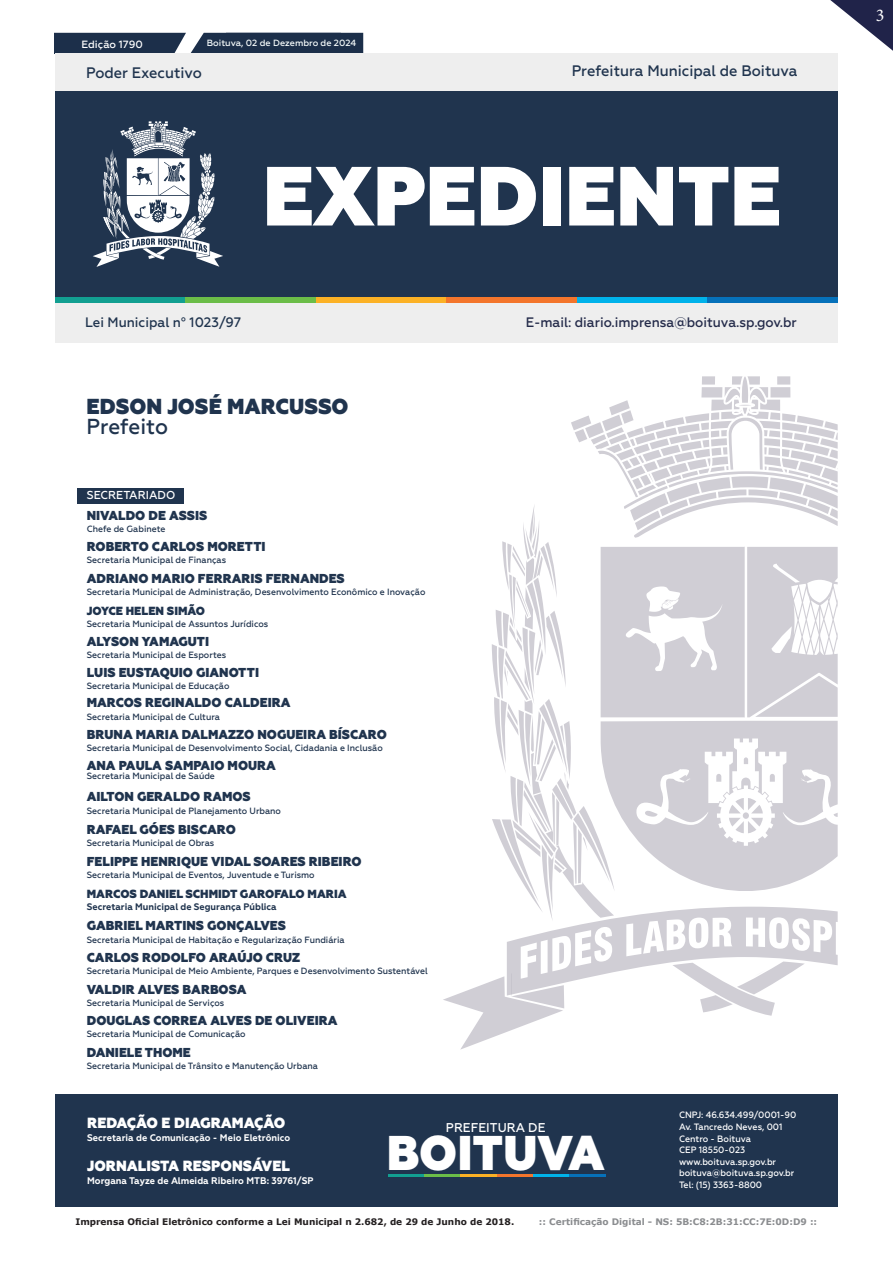
<style>
.page{position:relative;width:893px;height:1263px;background:#fff}
.page>*{position:absolute;margin:0;border:0;box-sizing:border-box;transform-origin:0 0}
.t1{font:800 83.7px "Geometria";color:#fff;scale:.96 1}
.t2{font:800 48.75px "Geometria";color:#fff;scale:.96 1}
.t3{font:800 21.75px "Geometria";color:#20344e;scale:.96 1}
.t4{font:500 21.75px "Geometria";color:#20344e;scale:.96 1}
.t5{font:18px "Minion Pro";color:#fff}
.t6{font:500 15.3px "Geometria";color:#20344e;scale:.96 1}
.t7{font:800 14.7px "Geometria";color:#fff;scale:.96 1}
.t8{font:500 13.65px "Geometria";color:#242b4a;scale:.96 1}
.t9{font:500 13.65px "Geometria";color:#20344e;scale:.96 1}
.t10{font:800 12.9px "Geometria";color:#20344e;scale:.96 1}
.t11{font:500 12.75px "Geometria";color:#fff;scale:.96 1}
.t12{font:800 11.85px "Geometria";color:#20344e;scale:.96 1}
.t13{font:500 11.55px "Geometria";color:#fff;scale:.96 1}
.t14{font:500 10.5px "Geometria";color:#fff}
.t15{font:700 9.6px "Geometria";color:#fff;scale:.96 1}
.t16{font:700 9.45px "Geometria";color:#20344e;scale:.96 1}
.t17{font:500 9.15px/11.6px "Geometria";color:#fff;scale:.96 1}
.t18{font:500 9px "Geometria";color:#20344e;scale:.96 1}
.t19{font:700 9px "Verdana";color:#231f20}
.t20{font:700 9px "Verdana";color:#8a8c8f}
.t21{font:500 9px "Geometria";color:#f6fbfb}
</style>
<div class="page">
<svg style="left:830px;top:0;width:63px;height:51px"></svg>
<div style="left:54px;top:33px;width:309px;height:21px;background:#1c2f4a"></div>
<svg style="left:443px;top:376px;width:395px;height:673px"></svg>
<div style="left:55px;top:53px;width:783px;height:39px;background:#eee"></div>
<div style="left:55px;top:92px;width:783px;height:205px;background:#20344e"></div>
<svg style="left:93px;top:121px;width:130px;height:146px"></svg>
<div style="left:55px;top:303px;width:783px;height:40px;background:#eee"></div>
<div style="left:55px;top:297px;width:131px;height:6px;background:#129f91"></div>
<div style="left:186px;top:297px;width:130px;height:6px;background:#6bbd48"></div>
<div style="left:316px;top:297px;width:130px;height:6px;background:#fbb125"></div>
<div style="left:446px;top:297px;width:131px;height:6px;background:#f3752c"></div>
<div style="left:577px;top:297px;width:130px;height:6px;background:#00b2ea"></div>
<div style="left:707px;top:297px;width:131px;height:6px;background:#0671ba"></div>
<div style="left:77px;top:488px;width:106px;height:15px;background:#20344e"></div>
<div style="left:55px;top:1094px;width:783px;height:112px;background:#20344e"></div>
<hr style="left:389px;top:1174px;width:36px;height:3px;background:#129f91">
<hr style="left:425px;top:1174px;width:36px;height:3px;background:#6bbd48">
<hr style="left:461px;top:1174px;width:36px;height:3px;background:#fbb125">
<hr style="left:497px;top:1174px;width:36px;height:3px;background:#f3752c">
<hr style="left:533px;top:1174px;width:36px;height:3px;background:#00b2ea">
<hr style="left:569px;top:1174px;width:36px;height:3px;background:#0671ba">
<p class="t14" style="left:82px;top:38px;width:63px">Edição 1790</p>
<p class="t21" style="left:207px;top:38px;width:151px">Boituva, 02 de Dezembro de 2024</p>
<h3 class="t6" style="left:86px;top:64px;width:122px">Poder Executivo</h3>
<h3 class="t6" style="left:572px;top:62px;width:237px">Prefeitura Municipal de Boituva</h3>
<h1 class="t1" style="left:324px;top:146px;width:499px">iário Oficial</h1>
<h1 class="t1" style="left:263px;top:146px;width:541px">DEXPEDIENTE</h1>
<h3 class="t9" style="left:85px;top:314px;width:164px">Lei Municipal n° 1023/97</h3>
<h3 class="t8" style="left:526px;top:314px;width:284px">E-mail: diario.imprensa@boituva.sp.gov.br</h3>
<h3 class="t3" style="left:87px;top:394px;width:274px">EDSON JOSÉ MARCUSSO</h3>
<h3 class="t4" style="left:87px;top:413px;width:86px">Prefeito</h3>
<p class="t13" style="left:87px;top:489px;width:94px">SECRETARIADO</p>
<h3 class="t10" style="left:87px;top:508px;width:127px">NIVALDO DE ASSIS</h3>
<p class="t18" style="left:87px;top:524px;width:83px">Chefe de Gabinete</p>
<h3 class="t10" style="left:87px;top:539px;width:188px">ROBERTO CARLOS MORETTI</h3>
<p class="t18" style="left:87px;top:555px;width:147px">Secretaria Municipal de Finanças</p>
<h3 class="t10" style="left:87px;top:571px;width:270px">ADRIANO MARIO FERRARIS FERNANDES</h3>
<p class="t18" style="left:87px;top:587px;width:354px">Secretaria Municipal de Administração, Desenvolvimento Econômico e Inovação</p>
<h3 class="t12" style="left:87px;top:604px;width:125px">JOYCE HELEN SIMÃO</h3>
<p class="t18" style="left:87px;top:618px;width:191px">Secretaria Municipal de Assuntos Jurídicos</p>
<h3 class="t10" style="left:87px;top:634px;width:129px">ALYSON YAMAGUTI</h3>
<p class="t18" style="left:87px;top:650px;width:147px">Secretaria Municipal de Esportes</p>
<h3 class="t10" style="left:87px;top:665px;width:181px">LUIS EUSTAQUIO GIANOTTI</h3>
<p class="t18" style="left:87px;top:681px;width:150px">Secretaria Municipal de Educação</p>
<h3 class="t10" style="left:87px;top:695px;width:214px">MARCOS REGINALDO CALDEIRA</h3>
<p class="t18" style="left:87px;top:711px;width:140px">Secretaria Municipal de Cultura</p>
<h3 class="t10" style="left:87px;top:727px;width:314px">BRUNA MARIA DALMAZZO NOGUEIRA BÍSCARO</h3>
<p class="t18" style="left:87px;top:743px;width:310px">Secretaria Municipal de Desenvolvimento Social, Cidadania e Inclusão</p>
<h3 class="t10" style="left:87px;top:757px;width:199px">ANA PAULA SAMPAIO MOURA</h3>
<p class="t18" style="left:87px;top:771px;width:135px">Secretaria Municipal de Saúde</p>
<h3 class="t10" style="left:87px;top:789px;width:172px">AILTON GERALDO RAMOS</h3>
<p class="t18" style="left:87px;top:805px;width:204px">Secretaria Municipal de Planejamento Urbano</p>
<h3 class="t10" style="left:87px;top:821px;width:157px">RAFAEL GÓES BISCARO</h3>
<p class="t18" style="left:87px;top:837px;width:134px">Secretaria Municipal de Obras</p>
<h3 class="t10" style="left:87px;top:853px;width:288px">FELIPPE HENRIQUE VIDAL SOARES RIBEIRO</h3>
<p class="t18" style="left:87px;top:870px;width:239px">Secretaria Municipal de Eventos, Juventude e Turismo</p>
<h3 class="t12" style="left:87px;top:886px;width:272px">MARCOS DANIEL SCHMIDT GAROFALO MARIA</h3>
<p class="t16" style="left:87px;top:901px;width:199px">Secretaria Municipal de Segurança Pública</p>
<h3 class="t10" style="left:87px;top:918px;width:209px">GABRIEL MARTINS GONÇALVES</h3>
<p class="t18" style="left:87px;top:934px;width:270px">Secretaria Municipal de Habitação e Regularização Fundiária</p>
<h3 class="t10" style="left:87px;top:950px;width:224px">CARLOS RODOLFO ARAÚJO CRUZ</h3>
<p class="t18" style="left:87px;top:966px;width:357px">Secretaria Municipal de Meio Ambiente, Parques e Desenvolvimento Sustentável</p>
<h3 class="t10" style="left:87px;top:981px;width:168px">VALDIR ALVES BARBOSA</h3>
<p class="t18" style="left:87px;top:998px;width:145px">Secretaria Municipal de Serviços</p>
<h3 class="t10" style="left:87px;top:1013px;width:263px">DOUGLAS CORREA ALVES DE OLIVEIRA</h3>
<p class="t18" style="left:87px;top:1029px;width:167px">Secretaria Municipal de Comunicação</p>
<h3 class="t10" style="left:87px;top:1044px;width:110px">DANIELE THOME</h3>
<p class="t18" style="left:87px;top:1060px;width:242px">Secretaria Municipal de Trânsito e Manutenção Urbana</p>
<h3 class="t7" style="left:87px;top:1114px;width:208px">REDAÇÃO E DIAGRAMAÇÃO</h3>
<p class="t15" style="left:87px;top:1132px;width:213px">Secretaria de Comunicação - Meio Eletrônico</p>
<h3 class="t7" style="left:87px;top:1157px;width:213px">JORNALISTA RESPONSÁVEL</h3>
<p class="t15" style="left:87px;top:1175px;width:237px">Morgana Tayze de Almeida Ribeiro MTB: 39761/SP</p>
<h3 class="t11" style="left:446px;top:1120px;width:105px">PREFEITURA DE</h3>
<h2 class="t2" style="left:387px;top:1123px;width:228px">BOITUVA</h2>
<p class="t17" style="left:679px;top:1109px;width:124px">CNPJ: 46.634.499/0001-90<br>Av. Tancredo Neves, 001<br>Centro - Boituva<br>CEP 18550-023 www.boituva.sp.gov.br boituva@boituva.sp.gov.br<br>Tel: (15) 3363-8800</p>
<p class="t19" style="left:75px;top:1215px;width:440px">Imprensa Oficial Eletrônico conforme a Lei Municipal n 2.682, de 29 de Junho de 2018.</p>
<p class="t20" style="left:539px;top:1215px;width:280px">:: Certificação Digital - NS: 5B:C8:2B:31:CC:7E:0D:D9 ::</p>
<h3 class="t5" style="left:876px;top:4px;width:10px">3</h3>
</div>
